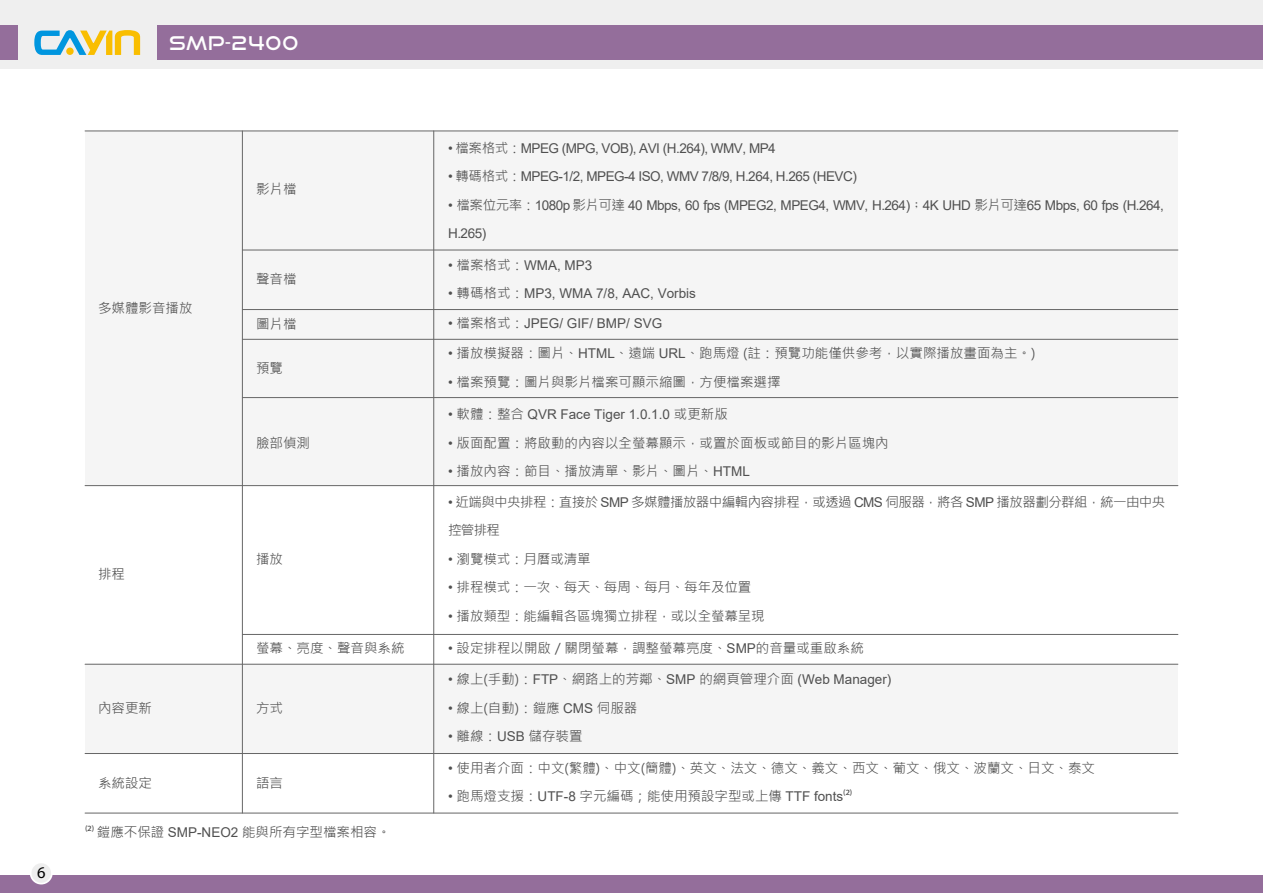
<style>
.page{position:relative;width:1263px;height:893px;background:#fff}
.page>*{position:absolute;margin:0;border:0;box-sizing:border-box;transform-origin:0 0}
.t1{font:18.9px "Good Times Rg";letter-spacing:.06em;color:#fff}
.t2{font:16.5px "Myriad Pro";color:#000}
.t3{font:13.5px "Microsoft Jheng Hei";color:#505050}
.t4{font:13.5px/28.5px "Arial";letter-spacing:-.035em;color:#505050}
.t5{font:13.5px "Arial";color:#505050}
.t6{font:13.5px/28.5px "Microsoft Jheng Hei";letter-spacing:-.04em;color:#505050}
.s1{font-family:"Microsoft Jheng Hei"}
.s2{font-family:"Adobe Ming Std";font-weight:300}
.s3{font-family:"Arial"}
.s4{font-family:"Myriad Pro"}
</style>
<div class="page">
<div style="left:0;top:876px;width:1263px;height:17px;background:#946e9b"></div>
<div style="left:0;top:0;width:1263px;height:68px;background:#efefef"></div>
<div style="left:157px;top:26px;width:1106px;height:34px;background:#946e9b"></div>
<div style="left:0;top:26px;width:17px;height:34px;background:#946e9b"></div>
<div style="left:30px;top:861px;width:23px;height:23px;background:#fff;border-radius:50%"></div>
<div style="left:31px;top:863px;width:20px;height:20px;background:#eee;border-radius:50%"></div>
<svg style="left:34px;top:30px;width:106px;height:25px"></svg>
<div style="left:85px;top:131px;width:1093px;height:355px;background:#f5f5f5"></div>
<div style="left:85px;top:664px;width:1093px;height:89px;background:#f5f5f5"></div>
<hr style="left:242px;top:131px;width:1px;height:682px;background:#666">
<hr style="left:433px;top:131px;width:1px;height:682px;background:#666">
<hr style="left:85px;top:131px;width:1093px;height:1px;background:#666">
<hr style="left:85px;top:664px;width:1093px;height:1px;background:#666">
<hr style="left:242px;top:634px;width:936px;height:1px;background:#666">
<hr style="left:85px;top:485px;width:1093px;height:1px;background:#666">
<hr style="left:242px;top:339px;width:936px;height:1px;background:#666">
<hr style="left:242px;top:397px;width:936px;height:1px;background:#666">
<hr style="left:242px;top:309px;width:936px;height:1px;background:#666">
<hr style="left:242px;top:250px;width:936px;height:1px;background:#666">
<hr style="left:85px;top:753px;width:1093px;height:1px;background:#666">
<hr style="left:85px;top:813px;width:1093px;height:1px;background:#666">
<p class="t2" style="left:37px;top:862px;width:10px">6</p>
<h1 class="t1" style="left:169px;top:31px;width:131px">SMP-2400</h1>
<p class="t3" style="left:98px;top:299px;width:96px">多媒體影音播放</p>
<p class="t4" style="left:448px;top:134px;width:329px">• <span class="s1">檔案格式：</span>MPEG (MPG, VOB), AVI (H.264), WMV, MP4</p>
<p class="t4" style="left:448px;top:162px;width:410px">• <span class="s1">轉碼格式：</span>MPEG-1/2, MPEG-4 ISO, WMV 7/8/9, H.264, H.265 (HEVC)</p>
<p class="t4" style="left:448px;top:191px;width:717px">• <span class="s1">檔案位元率：</span>1080p <span class="s1">影片可達</span> 40 Mbps, 60 fps (MPEG2, MPEG4, WMV, H.264)<span class="s2">；</span>4K UHD <span class="s1">影片可達</span>65 Mbps, 60 fps (H.264,<br>H.265)</p>
<p class="t4" style="left:448px;top:251px;width:146px">• <span class="s1">檔案格式：</span>WMA, MP3</p>
<p class="t5" style="left:448px;top:284px;width:249px">• <span class="s1">轉碼格式：</span>MP3, WMA 7/8, AAC, Vorbis</p>
<p class="t3" style="left:256px;top:181px;width:42px">影片檔</p>
<p class="t3" style="left:256px;top:270px;width:42px">聲音檔</p>
<p class="t3" style="left:256px;top:315px;width:42px">圖片檔</p>
<p class="t5" style="left:448px;top:314px;width:216px">• <span class="s1">檔案格式：</span>JPEG/ GIF/ BMP/ SVG</p>
<p class="t3" style="left:448px;top:345px;width:589px"><span class="s3">•</span> 播放模擬器：圖片、<span class="s3">HTML</span>、遠端 <span class="s3">URL</span>、跑馬燈 (註：預覽功能僅供參考，以實際播放畫面為主。)</p>
<p class="t3" style="left:448px;top:373px;width:334px"><span class="s3">•</span> 檔案預覽：圖片與影片檔案可顯示縮圖，方便檔案選擇</p>
<p class="t3" style="left:256px;top:359px;width:28px">預覽</p>
<p class="t3" style="left:256px;top:435px;width:55px">臉部偵測</p>
<p class="t5" style="left:448px;top:405px;width:281px">• <span class="s1">軟體：整合</span> QVR Face Tiger 1.0.1.0 <span class="s1">或更新版</span></p>
<p class="t3" style="left:448px;top:434px;width:442px"><span class="s3">•</span> 版面配置：將啟動的內容以全螢幕顯示，或置於面板或節目的影片區塊內</p>
<p class="t3" style="left:448px;top:463px;width:303px"><span class="s3">•</span> 播放內容：節目、播放清單、影片、圖片、<span class="s3">HTML</span></p>
<p class="t3" style="left:98px;top:566px;width:28px">排程</p>
<p class="t3" style="left:256px;top:551px;width:28px">播放</p>
<p class="t3" style="left:256px;top:640px;width:150px">螢幕、亮度、聲音與系統</p>
<p class="t3" style="left:98px;top:699px;width:55px">內容更新</p>
<p class="t3" style="left:256px;top:699px;width:28px">方式</p>
<p class="t3" style="left:98px;top:774px;width:55px">系統設定</p>
<p class="t3" style="left:256px;top:774px;width:28px">語言</p>
<p class="t3" style="left:85px;top:823px;width:307px"><span class="s4">(2)</span> 鎧應不保證 <span class="s3">SMP-NEO2</span> 能與所有字型檔案相容。</p>
<p class="t6" style="left:448px;top:488px;width:719px"><span class="s3">•</span> 近端與中央排程：直接於 <span class="s3">SMP</span> 多媒體播放器中編輯內容排程，或透過 <span class="s3">CMS</span> 伺服器，將各 <span class="s3">SMP</span> 播放器劃分群組，統一由中央控管排程</p>
<p class="t3" style="left:448px;top:550px;width:144px"><span class="s3">•</span> 瀏覽模式：月曆或清單</p>
<p class="t3" style="left:448px;top:579px;width:305px"><span class="s3">•</span> 排程模式：一次、每天、每周、每月、每年及位置</p>
<p class="t3" style="left:448px;top:607px;width:318px"><span class="s3">•</span> 播放類型：能編輯各區塊獨立排程，或以全螢幕呈現</p>
<p class="t3" style="left:448px;top:640px;width:417px"><span class="s3">•</span> 設定排程以開啟／關閉螢幕，調整螢幕亮度、<span class="s3">SMP</span>的音量或重啟系統</p>
<p class="t3" style="left:448px;top:671px;width:445px"><span class="s3">•</span> 線上(手動)：<span class="s3">FTP</span>、網路上的芳鄰、<span class="s3">SMP</span> 的網頁管理介面 <span class="s3">(Web Manager)</span></p>
<p class="t3" style="left:448px;top:699px;width:191px"><span class="s3">•</span> 線上(自動)：鎧應 <span class="s3">CMS</span> 伺服器</p>
<p class="t3" style="left:448px;top:728px;width:136px"><span class="s3">•</span> 離線：<span class="s3">USB</span> 儲存裝置</p>
<p class="t3" style="left:448px;top:759px;width:648px"><span class="s3">•</span> 使用者介面：中文(繁體)、中文(簡體)、英文、法文、德文、義文、西文、葡文、俄文、波蘭文、日文、泰文</p>
<p class="t3" style="left:448px;top:788px;width:406px"><span class="s3">•</span> 跑馬燈支援：<span class="s3">UTF-8</span> 字元編碼；能使用預設字型或上傳 <span class="s3">TTF fonts</span><span class="s4">(2)</span></p>
</div>
